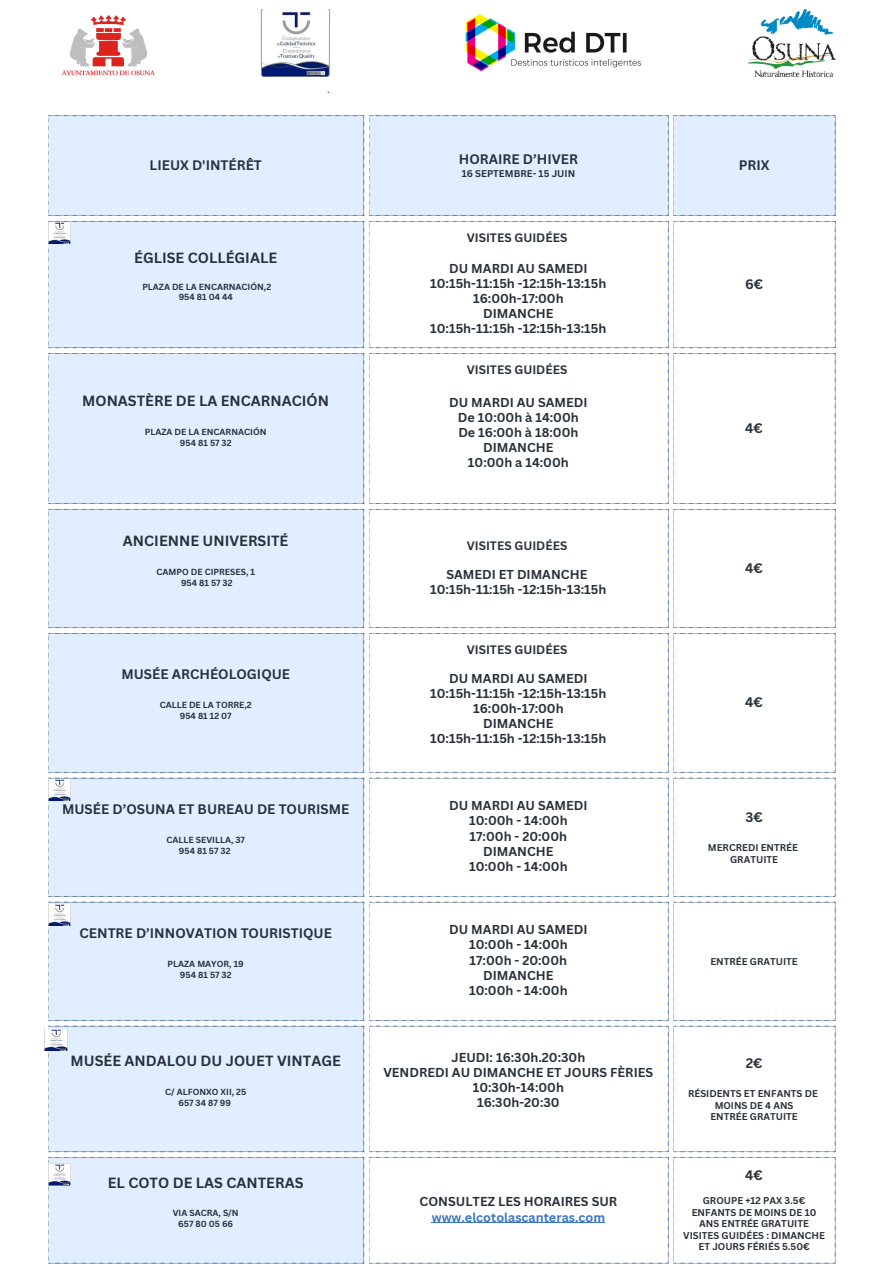
<style>
.page{position:relative;width:894px;height:1264px;background:#fff}
.page>*{position:absolute;margin:0;border:0;box-sizing:border-box;transform-origin:0 0}
.t1{font:700 14.4px "Canva Sans";color:#293039}
.t2{font:700 13.35px "Canva Sans";color:#293039}
.t3{font:13.35px "Canva Sans";color:#3b75c2}
.t4{font:700 12.6px "Canva Sans";color:#293039}
.t5{font:700 12.6px "Canva Sans";color:#3b75c2}
.t6{font:700 11.85px "Canva Sans";color:#293039}
.t7{font:700 9.6px/11.6px "Canva Sans";color:#293039;text-align:center}
.t8{font:700 8.7px "Canva Sans";color:#293039}
</style>
<div class="page">
<svg style="left:364px;top:116px;width:1px;height:99px"></svg>
<svg style="left:668px;top:116px;width:1px;height:99px"></svg>
<div style="left:48px;top:115px;width:316px;height:1148px;background:#e0eeff"></div>
<svg style="left:369px;top:115px;width:299px;height:1148px"></svg>
<svg style="left:673px;top:115px;width:162px;height:1148px"></svg>
<svg style="left:48px;top:243px;width:1px;height:104px"></svg>
<svg style="left:363px;top:222px;width:7px;height:125px"></svg>
<svg style="left:667px;top:222px;width:7px;height:125px"></svg>
<svg style="left:834px;top:222px;width:1px;height:125px"></svg>
<svg style="left:48px;top:354px;width:1px;height:149px"></svg>
<svg style="left:363px;top:354px;width:7px;height:149px"></svg>
<svg style="left:667px;top:354px;width:7px;height:149px"></svg>
<svg style="left:834px;top:354px;width:1px;height:149px"></svg>
<svg style="left:48px;top:510px;width:1px;height:117px"></svg>
<svg style="left:363px;top:510px;width:7px;height:117px"></svg>
<svg style="left:667px;top:510px;width:7px;height:117px"></svg>
<svg style="left:834px;top:510px;width:1px;height:117px"></svg>
<svg style="left:48px;top:633px;width:1px;height:139px"></svg>
<svg style="left:363px;top:633px;width:7px;height:139px"></svg>
<svg style="left:667px;top:633px;width:7px;height:139px"></svg>
<svg style="left:834px;top:633px;width:1px;height:139px"></svg>
<svg style="left:48px;top:778px;width:1px;height:118px"></svg>
<svg style="left:363px;top:778px;width:7px;height:118px"></svg>
<svg style="left:667px;top:778px;width:7px;height:118px"></svg>
<svg style="left:834px;top:778px;width:1px;height:118px"></svg>
<svg style="left:48px;top:902px;width:1px;height:117px"></svg>
<svg style="left:363px;top:902px;width:7px;height:117px"></svg>
<svg style="left:667px;top:902px;width:7px;height:117px"></svg>
<svg style="left:834px;top:902px;width:1px;height:117px"></svg>
<svg style="left:48px;top:1026px;width:1px;height:125px"></svg>
<svg style="left:363px;top:1026px;width:7px;height:125px"></svg>
<svg style="left:667px;top:1026px;width:7px;height:125px"></svg>
<svg style="left:834px;top:1026px;width:1px;height:125px"></svg>
<svg style="left:48px;top:1157px;width:1px;height:105px"></svg>
<svg style="left:363px;top:1157px;width:7px;height:105px"></svg>
<svg style="left:667px;top:1157px;width:7px;height:105px"></svg>
<svg style="left:834px;top:1157px;width:1px;height:105px"></svg>
<img style="left:61px;top:15px;width:94px;height:61px">
<img style="left:260px;top:10px;width:70px;height:66px">
<img style="left:465px;top:14px;width:176px;height:58px">
<img style="left:748px;top:10px;width:87px;height:66px">
<img style="left:48px;top:222px;width:23px;height:21px">
<img style="left:45px;top:1029px;width:22px;height:21px">
<img style="left:48px;top:1163px;width:23px;height:21px">
<img style="left:48px;top:779px;width:23px;height:21px">
<img style="left:48px;top:904px;width:23px;height:21px">
<p class="t3" style="left:327px;top:79px;width:5px">.</p>
<p class="t2" style="left:150px;top:155px;width:114px">LIEUX D'INTÉRÊT</p>
<p class="t2" style="left:458px;top:149px;width:121px">HORAIRE D’HIVER</p>
<p class="t7" style="left:461px;top:167px;width:115px">16 SEPTEMBRE- 15 JUIN</p>
<p class="t1" style="left:134px;top:247px;width:144px">ÉGLISE COLLÉGIALE</p>
<p class="t8" style="left:142px;top:280px;width:130px">PLAZA DE LA ENCARNACIÓN,2</p>
<p class="t8" style="left:179px;top:291px;width:56px">954 81 04 44</p>
<p class="t1" style="left:82px;top:390px;width:248px">MONASTÈRE DE LA ENCARNACIÓN</p>
<p class="t8" style="left:145px;top:425px;width:123px">PLAZA DE LA ENCARNACIÓN</p>
<p class="t8" style="left:180px;top:436px;width:53px">954 81 57 32</p>
<p class="t1" style="left:123px;top:530px;width:167px">ANCIENNE UNIVERSITÉ</p>
<p class="t8" style="left:156px;top:565px;width:100px">CAMPO DE CIPRESES, 1</p>
<p class="t8" style="left:181px;top:576px;width:53px">954 81 57 32</p>
<p class="t2" style="left:121px;top:665px;width:170px">MUSÉE ARCHÉOLOGIQUE</p>
<p class="t8" style="left:160px;top:699px;width:94px">CALLE DE LA TORRE,2</p>
<p class="t8" style="left:180px;top:709px;width:53px">954 81 12 07</p>
<p class="t2" style="left:62px;top:799px;width:289px">MUSÉE D’OSUNA ET BUREAU DE TOURISME</p>
<p class="t8" style="left:166px;top:833px;width:80px">CALLE SEVILLA, 37</p>
<p class="t8" style="left:179px;top:844px;width:53px">954 81 57 32</p>
<p class="t2" style="left:79px;top:923px;width:254px">CENTRE D’INNOVATION TOURISTIQUE</p>
<p class="t8" style="left:168px;top:957px;width:78px">PLAZA MAYOR, 19</p>
<p class="t8" style="left:180px;top:968px;width:53px">954 81 57 32</p>
<p class="t1" style="left:71px;top:1050px;width:272px">MUSÉE ANDALOU DU JOUET VINTAGE</p>
<p class="t8" style="left:165px;top:1085px;width:83px">C/ ALFONXO XII, 25</p>
<p class="t8" style="left:178px;top:1096px;width:54px">657 34 87 99</p>
<p class="t1" style="left:108px;top:1172px;width:197px">EL COTO DE LAS CANTERAS</p>
<p class="t8" style="left:173px;top:1207px;width:67px">VIA SACRA, S/N</p>
<p class="t8" style="left:178px;top:1217px;width:56px">657 80 05 66</p>
<p class="t6" style="left:466px;top:229px;width:102px">VISITES GUIDÉES</p>
<p class="t4" style="left:449px;top:259px;width:140px">DU MARDI AU SAMEDI</p>
<p class="t4" style="left:430px;top:275px;width:178px">10:15h-11:15h -12:15h-13:15h</p>
<p class="t4" style="left:473px;top:290px;width:92px">16:00h-17:00h</p>
<p class="t4" style="left:483px;top:305px;width:72px">DIMANCHE</p>
<p class="t4" style="left:430px;top:320px;width:178px">10:15h-11:15h -12:15h-13:15h</p>
<p class="t6" style="left:466px;top:361px;width:102px">VISITES GUIDÉES</p>
<p class="t4" style="left:449px;top:393px;width:140px">DU MARDI AU SAMEDI</p>
<p class="t4" style="left:458px;top:408px;width:122px">De 10:00h à 14:00h</p>
<p class="t4" style="left:458px;top:423px;width:121px">De 16:00h à 18:00h</p>
<p class="t4" style="left:483px;top:438px;width:72px">DIMANCHE</p>
<p class="t4" style="left:468px;top:453px;width:102px">10:00h a 14:00h</p>
<p class="t6" style="left:466px;top:537px;width:102px">VISITES GUIDÉES</p>
<p class="t4" style="left:446px;top:565px;width:142px">SAMEDI ET DIMANCHE</p>
<p class="t4" style="left:430px;top:580px;width:178px">10:15h-11:15h -12:15h-13:15h</p>
<p class="t6" style="left:466px;top:641px;width:102px">VISITES GUIDÉES</p>
<p class="t4" style="left:449px;top:669px;width:140px">DU MARDI AU SAMEDI</p>
<p class="t4" style="left:430px;top:684px;width:178px">10:15h-11:15h -12:15h-13:15h</p>
<p class="t4" style="left:473px;top:699px;width:92px">16:00h-17:00h</p>
<p class="t4" style="left:483px;top:715px;width:72px">DIMANCHE</p>
<p class="t4" style="left:430px;top:730px;width:178px">10:15h-11:15h -12:15h-13:15h</p>
<p class="t4" style="left:449px;top:796px;width:140px">DU MARDI AU SAMEDI</p>
<p class="t4" style="left:469px;top:812px;width:100px">10:00h - 14:00h</p>
<p class="t4" style="left:469px;top:827px;width:99px">17:00h - 20:00h</p>
<p class="t4" style="left:483px;top:842px;width:72px">DIMANCHE</p>
<p class="t4" style="left:469px;top:857px;width:100px">10:00h - 14:00h</p>
<p class="t4" style="left:449px;top:920px;width:140px">DU MARDI AU SAMEDI</p>
<p class="t4" style="left:469px;top:936px;width:100px">10:00h - 14:00h</p>
<p class="t4" style="left:469px;top:951px;width:99px">17:00h - 20:00h</p>
<p class="t4" style="left:483px;top:966px;width:72px">DIMANCHE</p>
<p class="t4" style="left:469px;top:981px;width:100px">10:00h - 14:00h</p>
<p class="t4" style="left:451px;top:1048px;width:135px">JEUDI: 16:30h.20:30h</p>
<p class="t4" style="left:383px;top:1063px;width:271px">VENDREDI AU DIMANCHE ET JOURS FÈRIES</p>
<p class="t4" style="left:472px;top:1078px;width:93px">10:30h-14:00h</p>
<p class="t4" style="left:477px;top:1093px;width:84px">16:30h-20:30</p>
<p class="t4" style="left:419px;top:1192px;width:199px">CONSULTEZ LES HORAIRES SUR</p>
<p class="t5" style="left:431px;top:1207px;width:175px">www.elcotolascanteras.com</p>
<p class="t2" style="left:738px;top:155px;width:32px">PRIX</p>
<p class="t2" style="left:744px;top:274px;width:20px">6€</p>
<p class="t2" style="left:745px;top:418px;width:19px">4€</p>
<p class="t2" style="left:745px;top:558px;width:19px">4€</p>
<p class="t2" style="left:745px;top:692px;width:19px">4€</p>
<p class="t2" style="left:745px;top:807px;width:19px">3€</p>
<p class="t7" style="left:707px;top:841px;width:92px">MERCREDI ENTRÉE</p>
<p class="t7" style="left:730px;top:853px;width:49px">GRATUITE</p>
<p class="t7" style="left:710px;top:955px;width:89px">ENTRÉE GRATUITE</p>
<p class="t2" style="left:745px;top:1053px;width:18px">2€</p>
<p class="t7" style="left:687px;top:1087px;width:131px">RÉSIDENTS ET ENFANTS DE</p>
<p class="t7" style="left:714px;top:1099px;width:80px">MOINS DE 4 ANS</p>
<p class="t7" style="left:710px;top:1110px;width:89px">ENTRÉE GRATUITE</p>
<p class="t2" style="left:745px;top:1166px;width:19px">4€</p>
<p class="t7" style="left:702px;top:1194px;width:104px">GROUPE +12 PAX 3.5€</p>
<p class="t7" style="left:691px;top:1206px;width:126px">ENFANTS DE MOINS DE 10<br>ANS ENTRÉE GRATUITE</p>
<p class="t7" style="left:683px;top:1229px;width:143px">VISITES GUIDÉES : DIMANCHE<br>ET JOURS FÉRIÉS 5.50€</p>
</div>
